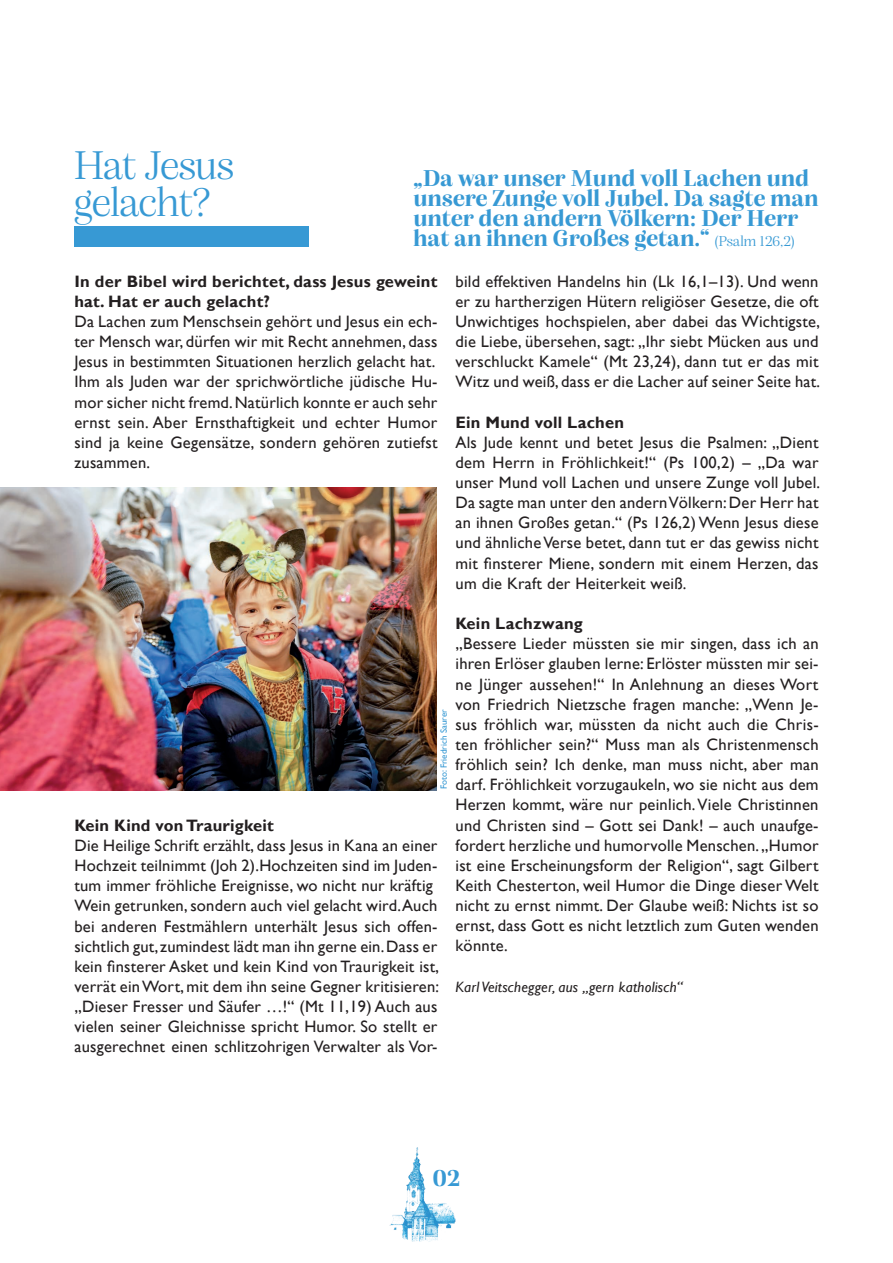
<style>
.page{position:relative;width:893px;height:1263px;background:#fff}
.page>*{position:absolute;margin:0;border:0;box-sizing:border-box;transform-origin:0 0}
.t1{font:300 42px/37.5px "Alga";letter-spacing:-.005em;color:#3799d4}
.t2{font:700 24px/20.1px "Alga";letter-spacing:.015em;color:#3799d4}
.t3{font:16.5px/20.1px "Gill Sans";letter-spacing:.015em;color:#231f20;text-align:justify}
.t4{font:700 16.5px/20.1px "Gill Sans";letter-spacing:.015em;color:#231f20}
.t5{font:italic 15px "Gill Sans";letter-spacing:.015em;color:#231f20}
.t6{font:9px "Gill Sans";color:#3799d4}
.s1{font-weight:300;font-size:15px}
</style>
<div class="page">
<img style="left:389px;top:1147px;width:67px;height:95px">
<div style="left:74px;top:226px;width:235px;height:20px;background:#3799d4"></div>
<img style="left:0;top:488px;width:436px;height:302px">
<h1 class="t1" style="left:74px;top:142px;width:161px">Hat Jesus gelacht?</h1>
<h2 class="t2" style="left:414px;top:165px;width:407px">„Da war unser Mund voll Lachen und unsere Zunge voll Jubel. Da sagte man unter den andern Völkern: Der Herr hat an ihnen Großes getan.“ <span class="s1">(Psalm 126,2)</span></h2>
<p class="t4" style="left:74px;top:271px;width:365px">In der Bibel wird berichtet, dass Jesus geweint hat. Hat er auch gelacht?</p>
<p class="t3" style="left:74px;top:312px;width:365px;text-align:left">Da Lachen zum Menschsein gehört und Jesus ein ech&shy;ter Mensch war, dürfen wir mit Recht annehmen, dass Jesus in bestimmten Situationen herzlich gelacht hat.<br>Ihm als Juden war der sprichwörtliche jüdische Hu&shy;mor sicher nicht fremd. Natürlich konnte er auch sehr ernst sein. Aber Ernsthaftigkeit und echter Humor sind ja keine Gegensätze, sondern gehören zutiefst zusammen.</p>
<p class="t6" style="left:439px;top:789px;width:81px;rotate:-90deg">Foto: Friedrich Saurer</p>
<p class="t4" style="left:74px;top:815px;width:201px">Kein Kind von Traurigkeit</p>
<p class="t3" style="left:74px;top:836px;width:366px;text-align:left">Die Heilige Schrift erzählt, dass Jesus in Kana an einer Hochzeit teilnimmt (Joh 2).Hochzeiten sind im Juden&shy;tum immer fröhliche Ereignisse, wo nicht nur kräftig Wein getrunken, sondern auch viel gelacht wird.Auch bei anderen Festmählern unterhält Jesus sich offen&shy;sichtlich gut, zumindest lädt man ihn gerne ein. Dass er kein finsterer Asket und kein Kind von Traurigkeit ist, verrät ein Wort, mit dem ihn seine Gegner kritisieren: „Dieser Fresser und Säufer …!“ (Mt 11,19) Auch aus vielen seiner Gleichnisse spricht Humor. So stellt er ausgerechnet einen schlitzohrigen Verwalter als Vor-</p>
<p class="t3" style="left:455px;top:271px;width:366px">bild effektiven Handelns hin (Lk 16,1–13). Und wenn er zu hartherzigen Hütern religiöser Gesetze, die oft Unwichtiges hochspielen, aber dabei das Wichtigste, die Liebe, übersehen, sagt: „Ihr siebt Mücken aus und verschluckt Kamele“ (Mt 23,24), dann tut er das mit Witz und weiß, dass er die Lacher auf seiner Seite hat.</p>
<p class="t4" style="left:455px;top:412px;width:170px">Ein Mund voll Lachen</p>
<p class="t3" style="left:455px;top:432px;width:366px">Als Jude kennt und betet Jesus die Psalmen: „Dient dem Herrn in Fröhlichkeit!“ (Ps 100,2) – „Da war unser Mund voll Lachen und unsere Zunge voll Jubel.<br>Da sagte man unter den andern Völkern: Der Herr hat an ihnen Großes getan.“ (Ps 126,2) Wenn Jesus diese und ähnliche Verse betet, dann tut er das gewiss nicht mit finsterer Miene, sondern mit einem Herzen, das um die Kraft der Heiterkeit weiß.</p>
<p class="t4" style="left:455px;top:614px;width:129px">Kein Lachzwang</p>
<p class="t3" style="left:455px;top:634px;width:365px">„Bessere Lieder müssten sie mir singen, dass ich an ihren Erlöser glauben lerne: Erlöster müssten mir sei&shy;ne Jünger aussehen!“ In Anlehnung an dieses Wort von Friedrich Nietzsche fragen manche: „Wenn Je&shy;sus fröhlich war, müssten da nicht auch die Chris&shy;ten fröhlicher sein?“ Muss man als Christenmensch fröhlich sein? Ich denke, man muss nicht, aber man darf. Fröhlichkeit vorzugaukeln, wo sie nicht aus dem Herzen kommt, wäre nur peinlich. Viele Christinnen und Christen sind – Gott sei Dank! – auch unaufge&shy;fordert herzliche und humorvolle Menschen. „Humor ist eine Erscheinungsform der Religion“, sagt Gilbert Keith Chesterton, weil Humor die Dinge dieser Welt nicht zu ernst nimmt. Der Glaube weiß: Nichts ist so ernst, dass Gott es nicht letztlich zum Guten wenden könnte.</p>
<p class="t5" style="left:455px;top:978px;width:229px">Karl Veitschegger, aus „gern katholisch“</p>
<h2 class="t2" style="left:433px;top:1165px;width:28px">02</h2>
</div>
